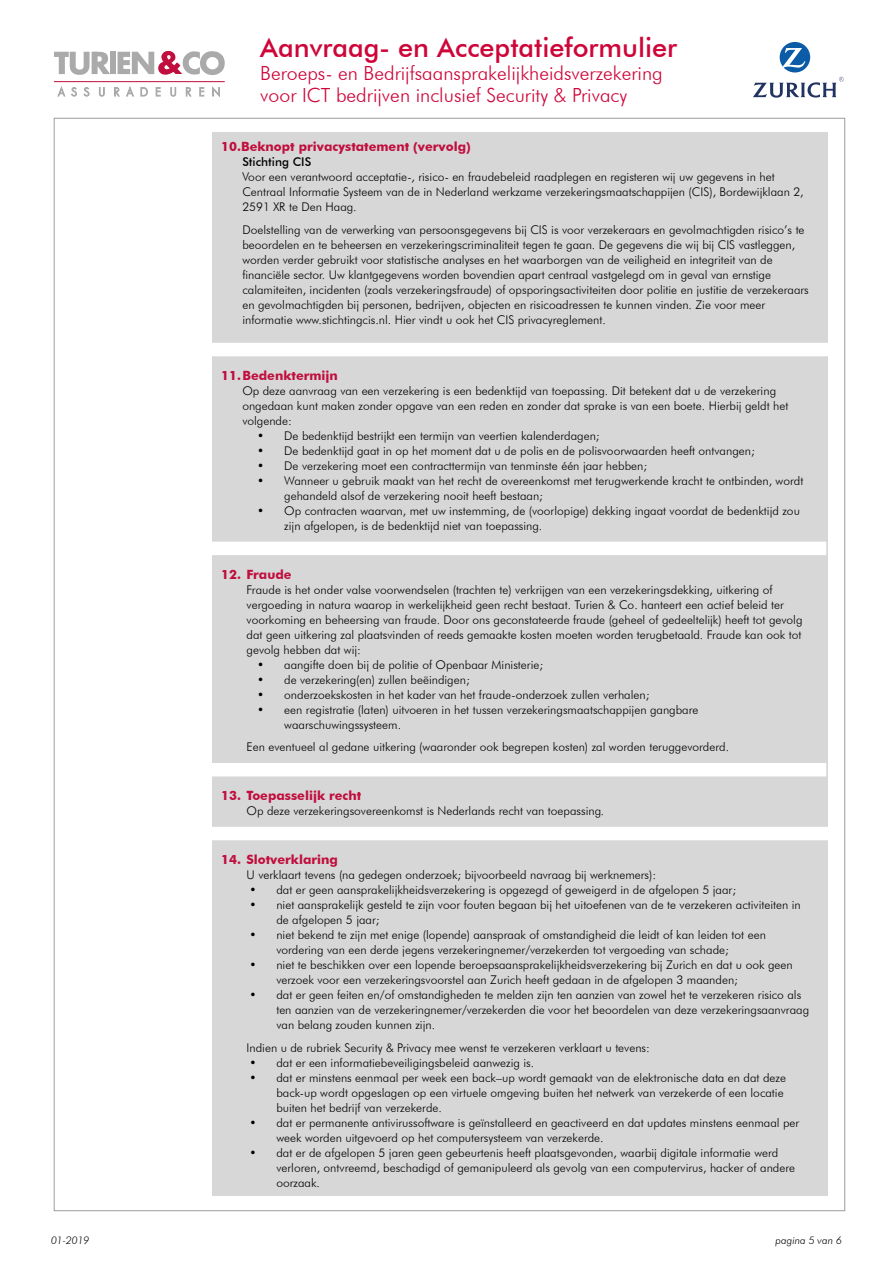
<style>
.page{position:relative;width:893px;height:1263px;background:#fff}
.page>*{position:absolute;margin:0;border:0;box-sizing:border-box;transform-origin:0 0}
.t1{font:500 27px "Futura BT";color:#ce0538}
.t2{font:300 19.5px/22.5px "Futura BT";color:#ce0538}
.t3{font:700 12.75px "Futura BT";color:#c10e3e}
.t4{font:300 12px/15px "Futura BT";color:#000}
.t5{font:500 12px "Futura BT";color:#000}
.t6{font:italic 300 10.5px "Futura BT";color:#000}
</style>
<div class="page">
<div style="left:212px;top:133px;width:616px;height:1063px;background:#d6d7d6"></div>
<svg style="left:753px;top:42px;width:91px;height:56px"></svg>
<div style="left:110px;top:52px;width:5px;height:22px;background:#aaa"></div>
<svg style="left:118px;top:51px;width:107px;height:24px"></svg>
<svg style="left:54px;top:51px;width:56px;height:24px"></svg>
<svg style="left:58px;top:87px;width:7px;height:9px"></svg>
<svg style="left:71px;top:87px;width:6px;height:9px"></svg>
<svg style="left:84px;top:87px;width:5px;height:9px"></svg>
<svg style="left:99px;top:87px;width:6px;height:10px"></svg>
<svg style="left:114px;top:87px;width:6px;height:9px"></svg>
<svg style="left:126px;top:87px;width:8px;height:9px"></svg>
<svg style="left:141px;top:87px;width:7px;height:9px"></svg>
<svg style="left:156px;top:87px;width:4px;height:9px"></svg>
<svg style="left:170px;top:87px;width:6px;height:10px"></svg>
<svg style="left:186px;top:87px;width:5px;height:9px"></svg>
<svg style="left:199px;top:87px;width:5px;height:9px"></svg>
<svg style="left:212px;top:87px;width:8px;height:10px"></svg>
<hr style="left:54px;top:81px;width:171px;height:1px;background:#c10e3e">
<div style="left:208px;top:343px;width:627px;height:13px;background:#fff"></div>
<div style="left:208px;top:542px;width:618px;height:13px;background:#fff"></div>
<div style="left:208px;top:763px;width:618px;height:13px;background:#fff"></div>
<div style="left:208px;top:827px;width:627px;height:13px;background:#fff"></div>
<h1 class="t1" style="left:260px;top:31px;width:418px">Aanvraag- en Acceptatieformulier</h1>
<h2 class="t2" style="left:260px;top:61px;width:404px">Beroeps- en Bedrijfsaansprakelijkheidsverzekering voor ICT bedrijven inclusief Security &amp; Privacy</h2>
<p class="t3" style="left:221px;top:139px;width:251px">10.Beknopt privacystatement (vervolg)</p>
<p class="t5" style="left:242px;top:155px;width:70px">Stichting CIS</p>
<p class="t4" style="left:242px;top:169px;width:563px">Voor een verantwoord acceptatie-, risico- en fraudebeleid raadplegen en registeren wij uw gegevens in het<br>Centraal Informatie Systeem van de in Nederland werkzame verzekeringsmaatschappijen (CIS), Bordewijklaan 2,<br>2591 XR te Den Haag.</p>
<p class="t4" style="left:242px;top:222px;width:568px">Doelstelling van de verwerking van persoonsgegevens bij CIS is voor verzekeraars en gevolmachtigden risico’s te beoordelen en te beheersen en verzekeringscriminaliteit tegen te gaan. De gegevens die wij bij CIS vastleggen, worden verder gebruikt voor statistische analyses en het waarborgen van de veiligheid en integriteit van de financiële sector. Uw klantgegevens worden bovendien apart centraal vastgelegd om in geval van ernstige calamiteiten, incidenten (zoals verzekeringsfraude) of opsporingsactiviteiten door politie en justitie de verzekeraars en gevolmachtigden bij personen, bedrijven, objecten en risicoadressen te kunnen vinden. Zie voor meer informatie www.stichtingcis.nl. Hier vindt u ook het CIS privacyreglement.</p>
<p class="t3" style="left:221px;top:368px;width:118px">11.Bedenktermijn</p>
<p class="t4" style="left:242px;top:383px;width:548px">Op deze aanvraag van een verzekering is een bedenktijd van toepassing. Dit betekent dat u de verzekering ongedaan kunt maken zonder opgave van een reden en zonder dat sprake is van een boete. Hierbij geldt het volgende:</p>
<p class="t4" style="left:257px;top:428px;width:344px">• De bedenktijd bestrijkt een termijn van veertien kalenderdagen;</p>
<p class="t4" style="left:257px;top:443px;width:499px">• De bedenktijd gaat in op het moment dat u de polis en de polisvoorwaarden heeft ontvangen;</p>
<p class="t4" style="left:257px;top:458px;width:391px">• De verzekering moet een contracttermijn van tenminste één jaar hebben;</p>
<p class="t4" style="left:284px;top:473px;width:521px;text-indent:-27px">• Wanneer u gebruik maakt van het recht de overeenkomst met terugwerkende kracht te ontbinden, wordt gehandeld alsof de verzekering nooit heeft bestaan;</p>
<p class="t4" style="left:284px;top:503px;width:517px;text-indent:-27px">• Op contracten waarvan, met uw instemming, de (voorlopige) dekking ingaat voordat de bedenktijd zou zijn afgelopen, is de bedenktijd niet van toepassing.</p>
<p class="t3" style="left:221px;top:567px;width:72px">12. Fraude</p>
<p class="t4" style="left:247px;top:582px;width:557px">Fraude is het onder valse voorwendselen (trachten te) verkrijgen van een verzekeringsdekking, uitkering of vergoeding in natura waarop in werkelijkheid geen recht bestaat. Turien &amp; Co. hanteert een actief beleid ter voorkoming en beheersing van fraude. Door ons geconstateerde fraude (geheel of gedeeltelijk) heeft tot gevolg dat geen uitkering zal plaatsvinden of reeds gemaakte kosten moeten worden terugbetaald. Fraude kan ook tot gevolg hebben dat wij:</p>
<p class="t4" style="left:257px;top:657px;width:287px">• aangifte doen bij de politie of Openbaar Ministerie;</p>
<p class="t4" style="left:257px;top:672px;width:214px">• de verzekering(en) zullen beëindigen;</p>
<p class="t4" style="left:257px;top:687px;width:394px">• onderzoekskosten in het kader van het fraude-onderzoek zullen verhalen;</p>
<p class="t4" style="left:284px;top:702px;width:416px;text-indent:-27px">• een registratie (laten) uitvoeren in het tussen verzekeringsmaatschappijen gangbare waarschuwingssysteem.</p>
<p class="t4" style="left:247px;top:740px;width:484px">Een eventueel al gedane uitkering (waaronder ook begrepen kosten) zal worden teruggevorderd.</p>
<p class="t3" style="left:221px;top:788px;width:142px">13. Toepasselijk recht</p>
<p class="t4" style="left:247px;top:803px;width:359px">Op deze verzekeringsovereenkomst is Nederlands recht van toepassing.</p>
<p class="t3" style="left:221px;top:852px;width:118px">14. Slotverklaring</p>
<p class="t4" style="left:247px;top:867px;width:411px">U verklaart tevens (na gedegen onderzoek; bijvoorbeeld navraag bij werknemers):</p>
<p class="t4" style="left:249px;top:882px;width:488px">• dat er geen aansprakelijkheidsverzekering is opgezegd of geweigerd in de afgelopen 5 jaar;</p>
<p class="t4" style="left:276px;top:897px;width:526px;text-indent:-27px">• niet aansprakelijk gesteld te zijn voor fouten begaan bij het uitoefenen van de te verzekeren activiteiten in de afgelopen 5 jaar;</p>
<p class="t4" style="left:276px;top:927px;width:491px;text-indent:-27px">• niet bekend te zijn met enige (lopende) aanspraak of omstandigheid die leidt of kan leiden tot een vordering van een derde jegens verzekeringnemer/verzekerden tot vergoeding van schade;</p>
<p class="t4" style="left:276px;top:957px;width:518px;text-indent:-27px">• niet te beschikken over een lopende beroepsaansprakelijkheidsverzekering bij Zurich en dat u ook geen verzoek voor een verzekeringsvoorstel aan Zurich heeft gedaan in de afgelopen 3 maanden;</p>
<p class="t4" style="left:276px;top:987px;width:534px;text-indent:-27px">• dat er geen feiten en/of omstandigheden te melden zijn ten aanzien van zowel het te verzekeren risico als ten aanzien van de verzekeringnemer/verzekerden die voor het beoordelen van deze verzekeringsaanvraag van belang zouden kunnen zijn.</p>
<p class="t4" style="left:247px;top:1040px;width:405px">Indien u de rubriek Security &amp; Privacy mee wenst te verzekeren verklaart u tevens:</p>
<p class="t4" style="left:249px;top:1055px;width:286px">• dat er een informatiebeveiligingsbeleid aanwezig is.</p>
<p class="t4" style="left:276px;top:1070px;width:511px;text-indent:-27px">• dat er minstens eenmaal per week een back–up wordt gemaakt van de elektronische data en dat deze back-up wordt opgeslagen op een virtuele omgeving buiten het netwerk van verzekerde of een locatie buiten het bedrijf van verzekerde.</p>
<p class="t4" style="left:276px;top:1115px;width:524px;text-indent:-27px">• dat er permanente antivirussoftware is geïnstalleerd en geactiveerd en dat updates minstens eenmaal per week worden uitgevoerd op het computersysteem van verzekerde.</p>
<p class="t4" style="left:276px;top:1145px;width:520px;text-indent:-27px">• dat er de afgelopen 5 jaren geen gebeurtenis heeft plaatsgevonden, waarbij digitale informatie werd verloren, ontvreemd, beschadigd of gemanipuleerd als gevolg van een computervirus, hacker of andere oorzaak.</p>
<p class="t6" style="left:51px;top:1234px;width:40px">01-2019</p>
<p class="t6" style="left:775px;top:1234px;width:68px">pagina 5 van 6</p>
</div>
